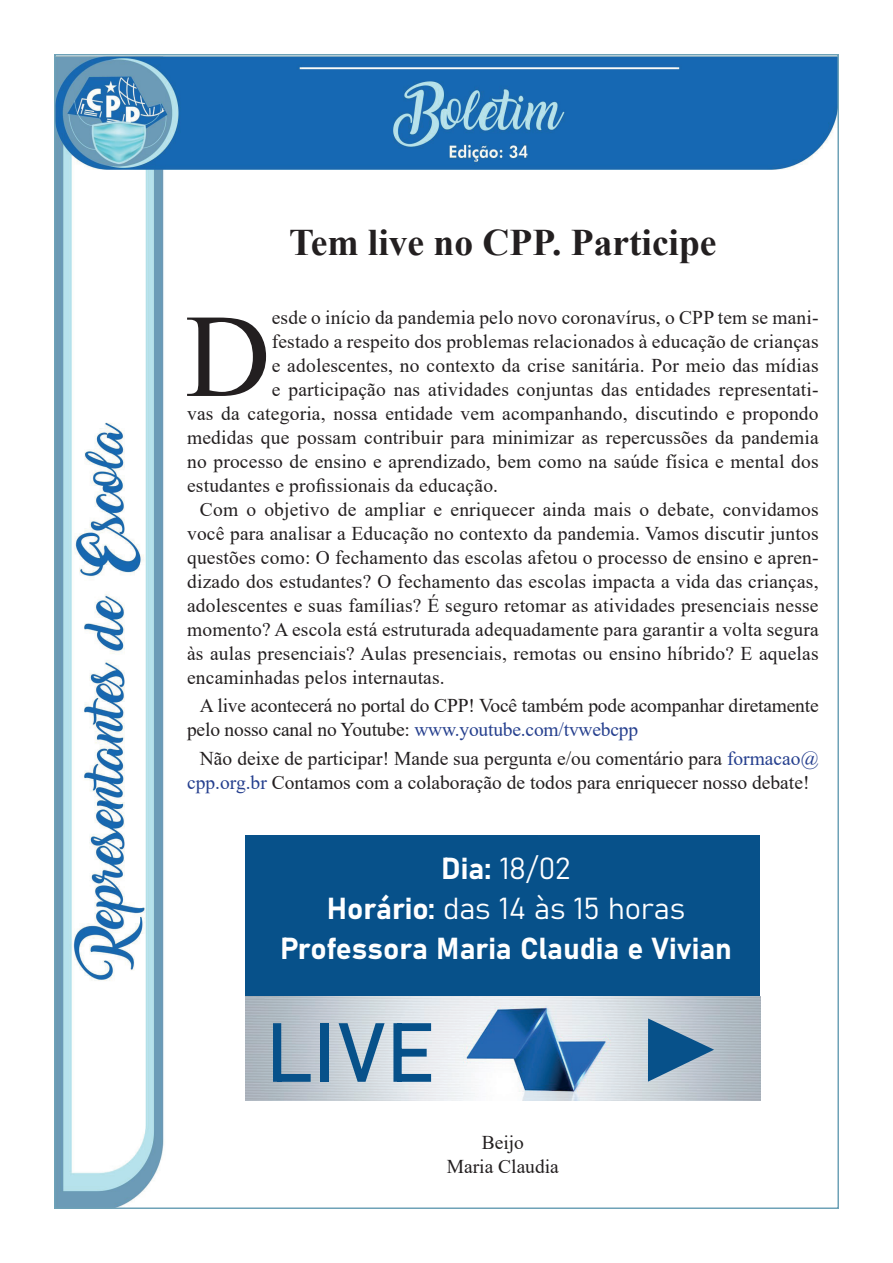
<style>
.page{position:relative;width:893px;height:1263px;background:#fff}
.page>*{position:absolute;margin:0;border:0;box-sizing:border-box;transform-origin:0 0}
.t1{font:135px "Minion Pro";color:#07518a}
.t2{font:118.35px "Times New Roman";color:#231f20}
.t3{font:82.5px "Bahnschrift";color:#07518a}
.t4{font:700 37.5px "Times New Roman";color:#231f20}
.t5{font:30px/40.2px "Bahnschrift";color:#fff;text-align:center}
.t6{font:19.5px/24px "Times New Roman";letter-spacing:.01em;color:#231f20}
.t7{font:19.5px/24px "Times New Roman";letter-spacing:-.01em;color:#231f20}
.s1{color:#253f8e}
</style>
<div class="page">
<img style="left:57px;top:57px;width:779px;height:1149px">
<img style="left:246px;top:996px;width:514px;height:104px">
<div style="left:246px;top:836px;width:514px;height:160px;background:#07518a"></div>
<h3 class="t4" style="left:289px;top:215px;width:429px">Tem live no CPP. Participe</h3>
<h2 class="t2" style="left:185px;top:273px;width:87px">D</h2>
<p class="t6" style="left:272px;top:305px;width:548px">esde o início da pandemia pelo novo coronavírus, o CPP tem se mani-</p>
<p class="t6" style="left:272px;top:329px;width:548px">festado a respeito dos problemas relacionados à educação de crianças</p>
<p class="t6" style="left:272px;top:353px;width:548px">e adolescentes, no contexto da crise sanitária. Por meio das mídias</p>
<p class="t6" style="left:272px;top:377px;width:548px">e participação nas atividades conjuntas das entidades representati-</p>
<p class="t6" style="left:187px;top:401px;width:633px">vas da categoria, nossa entidade vem acompanhando, discutindo e propondo</p>
<p class="t6" style="left:187px;top:425px;width:633px">medidas que possam contribuir para minimizar as repercussões da pandemia</p>
<p class="t6" style="left:187px;top:449px;width:633px">no processo de ensino e aprendizado, bem como na saúde física e mental dos</p>
<p class="t6" style="left:187px;top:473px;width:313px">estudantes e profissionais da educação.</p>
<p class="t6" style="left:200px;top:497px;width:620px">Com o objetivo de ampliar e enriquecer ainda mais o debate, convidamos</p>
<p class="t6" style="left:187px;top:521px;width:633px">você para analisar a Educação no contexto da pandemia. Vamos discutir juntos</p>
<p class="t6" style="left:187px;top:545px;width:633px">questões como: O fechamento das escolas afetou o processo de ensino e apren-</p>
<p class="t6" style="left:187px;top:569px;width:633px">dizado dos estudantes? O fechamento das escolas impacta a vida das crianças,</p>
<p class="t6" style="left:187px;top:593px;width:633px">adolescentes e suas famílias? É seguro retomar as atividades presenciais nesse</p>
<p class="t6" style="left:187px;top:617px;width:633px">momento? A escola está estruturada adequadamente para garantir a volta segura</p>
<p class="t6" style="left:187px;top:641px;width:633px">às aulas presenciais? Aulas presenciais, remotas ou ensino híbrido? E aquelas</p>
<p class="t6" style="left:187px;top:665px;width:259px">encaminhadas pelos internautas.</p>
<p class="t7" style="left:187px;top:693px;width:633px;text-indent:13px">A live acontecerá no portal do CPP! Você também pode acompanhar diretamente pelo nosso canal no Youtube: <span class="s1">www.youtube.com/tvwebcpp</span></p>
<p class="t6" style="left:187px;top:745px;width:633px;text-indent:13px">Não deixe de participar! Mande sua pergunta e/ou comentário para <span class="s1">formacao@ cpp.org.br</span> Contamos com a colaboração de todos para enriquecer nosso debate!</p>
<h3 class="t5" style="left:280px;top:846px;width:453px">Dia: 18/02<br>Horário: das 14 às 15 horas<br>Professora Maria Claudia e Vivian</h3>
<h3 class="t3" style="left:266px;top:990px;width:171px">LIVE</h3>
<h1 class="t1" style="left:638px;top:951px;width:83px">▶</h1>
<p class="t6" style="left:447px;top:1130px;width:114px;text-align:center">Beijo<br>Maria Claudia</p>
</div>
